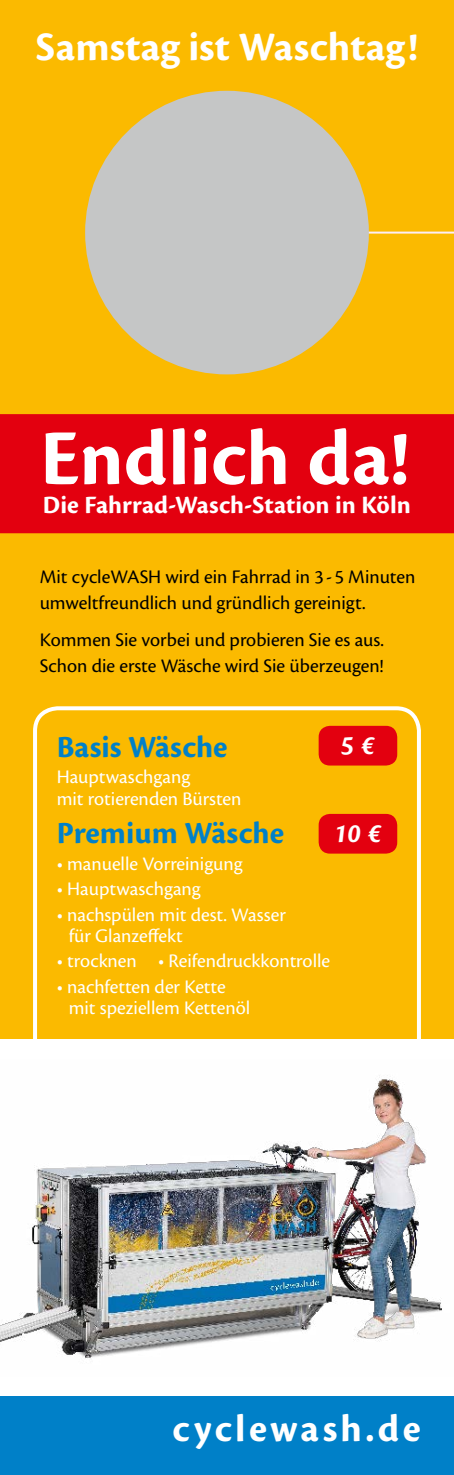
<style>
.page{position:relative;width:454px;height:1475px;background:#fff}
.page>*{position:absolute;margin:0;border:0;box-sizing:border-box;transform-origin:0 0}
.t1{font:700 82px "Cronos Pro";color:#fff}
.t2{font:700 42px "Cronos Pro";letter-spacing:.005em;color:#fff}
.t3{font:700 40px "Cronos Pro";letter-spacing:.08em;color:#fff}
.t4{font:700 32px "Cronos Pro";color:#0080c8}
.t5{font:italic 700 28px "Cronos Pro";color:#fff}
.t6{font:700 26px "Cronos Pro";letter-spacing:.005em;color:#fff}
.t7{font:20px/21px "Cronos Pro";color:#fff}
.t8{font:20px/26px "Cronos Pro";color:#000}
</style>
<div class="page">
<div style="left:0;top:1396px;width:454px;height:78px;background:#0080c8"></div>
<div style="left:0;top:0;width:454px;height:1037px;background:#fbba00"></div>
<div style="left:318px;top:725px;width:79px;height:40px;background:#e3000f;border-radius:11px"></div>
<div style="left:318px;top:813px;width:79px;height:40px;background:#e3000f;border-radius:11px"></div>
<div style="left:0;top:414px;width:454px;height:119px;background:#e3000f"></div>
<div style="left:33px;top:706px;width:388px;height:375px;border:4px solid #fff;border-radius:23px"></div>
<img style="left:0;top:1059px;width:442px;height:300px">
<hr style="left:363px;top:231px;width:91px;height:2px;background:#fdeef6">
<div style="left:85px;top:91px;width:284px;height:283px;background:#c5c6c6;border-radius:50%"></div>
<h2 class="t2" style="left:36px;top:22px;width:383px">Samstag ist Waschtag!</h2>
<h1 class="t1" style="left:40px;top:411px;width:371px">Endlich da!</h1>
<h3 class="t6" style="left:43px;top:490px;width:369px">Die Fahrrad-Wasch-Station in Köln</h3>
<p class="t8" style="left:40px;top:563px;width:377px">Mit cycleWASH wird ein Fahrrad in 3 - 5 Minuten umweltfreundlich und gründlich gereinigt.</p>
<p class="t8" style="left:40px;top:627px;width:346px">Kommen Sie vorbei und probieren Sie es aus.<br>Schon die erste Wäsche wird Sie überzeugen!</p>
<h3 class="t4" style="left:57px;top:728px;width:172px">Basis Wäsche</h3>
<p class="t7" style="left:57px;top:766px;width:186px">Hauptwaschgang<br>mit rotierenden Bürsten</p>
<h3 class="t4" style="left:57px;top:814px;width:229px">Premium Wäsche</h3>
<p class="t7" style="left:57px;top:853px;width:187px">• manuelle Vorreinigung</p>
<p class="t7" style="left:57px;top:878px;width:145px">• Hauptwaschgang</p>
<p class="t7" style="left:69px;top:904px;width:218px;text-indent:-12px">• nachspülen mit dest. Wasser für Glanzeffekt</p>
<p class="t7" style="left:57px;top:950px;width:275px">• trocknen • Reifendruckkontrolle</p>
<p class="t7" style="left:69px;top:976px;width:183px;text-indent:-12px">• nachfetten der Kette mit speziellem Kettenöl</p>
<h3 class="t5" style="left:340px;top:729px;width:35px">5 €</h3>
<h3 class="t5" style="left:334px;top:817px;width:49px">10 €</h3>
<h3 class="t3" style="left:172px;top:1405px;width:249px">cyclewash.de</h3>
</div>
